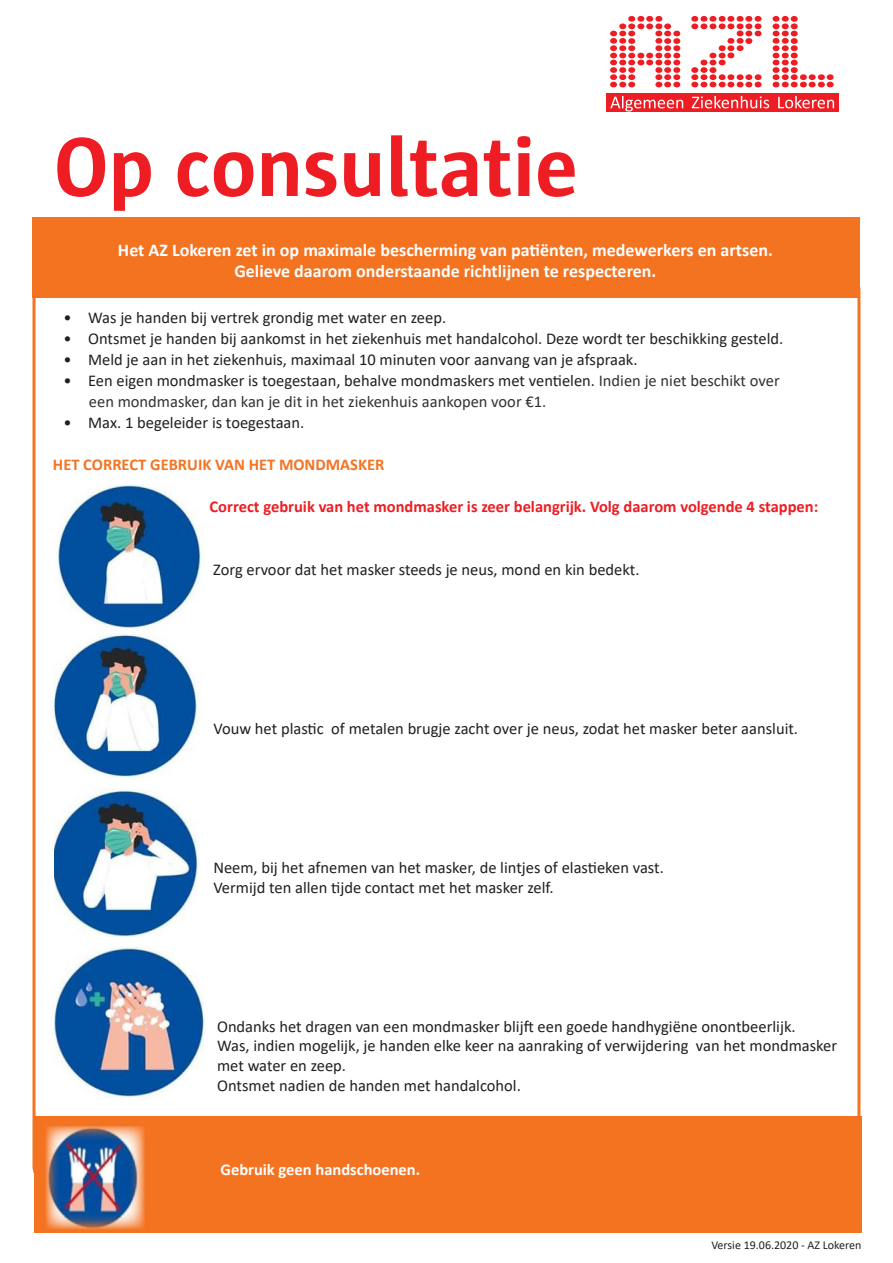
<style>
.page{position:relative;width:893px;height:1263px;background:#fff}
.page>*{position:absolute;margin:0;border:0;box-sizing:border-box;transform-origin:0 0}
.t1{font:700 85.5px "Sun";color:#ee1d23}
.t2{font:700 18px/21.6px "Calibri";color:#fff;text-align:center}
.t3{font:16.5px "Calibri";color:#231f20}
.t4{font:16.5px/21px "Calibri";color:#333233}
.t5{font:700 16.5px "Calibri";color:#ee1d23}
.t6{font:700 16.5px "Calibri";color:#f47321}
.t7{font:700 16.5px "Calibri";color:#fff}
.t8{font:12px "Calibri";color:#231f20}
.s1{color:#231f20}
</style>
<div class="page">
<div style="left:606px;top:93px;width:233px;height:19px;background:#ee1d23"></div>
<svg style="left:610px;top:16px;width:70px;height:71px"></svg>
<svg style="left:691px;top:16px;width:70px;height:71px"></svg>
<svg style="left:773px;top:16px;width:61px;height:71px"></svg>
<svg style="left:610px;top:96px;width:73px;height:16px"></svg>
<svg style="left:692px;top:96px;width:77px;height:12px"></svg>
<svg style="left:778px;top:96px;width:56px;height:12px"></svg>
<div style="left:33px;top:217px;width:827px;height:81px;background:#f47321"></div>
<div style="left:34px;top:1116px;width:827px;height:117px;background:#f47321"></div>
<img style="left:56px;top:485px;width:147px;height:145px">
<img style="left:53px;top:632px;width:146px;height:146px">
<img style="left:54px;top:789px;width:144px;height:147px">
<img style="left:53px;top:946px;width:151px;height:152px">
<img style="left:46px;top:1126px;width:99px;height:104px">
<p class="t1" style="left:54px;top:120px;width:526px">Op consultatie</p>
<p class="t2" style="left:118px;top:239px;width:656px">Het AZ Lokeren zet in op maximale bescherming van patiënten, medewerkers en artsen.<br>Gelieve daarom onderstaande richtlijnen te respecteren.</p>
<p class="t3" style="left:63px;top:306px;width:384px">• Was je handen bij vertrek grondig met water en zeep.</p>
<p class="t3" style="left:63px;top:327px;width:721px">• Ontsmet je handen bij aankomst in het ziekenhuis met handalcohol. Deze wordt ter beschikking gesteld.</p>
<p class="t3" style="left:63px;top:348px;width:576px">• Meld je aan in het ziekenhuis, maximaal 10 minuten voor aanvang van je afspraak.</p>
<p class="t4" style="left:89px;top:369px;width:692px;text-indent:-26px"><span class="s1">• Een eigen mondmasker is toegestaan, behalve mondmaskers met ventielen.</span> Indien je niet beschikt over een mondmasker, dan kan je dit in het ziekenhuis aankopen voor €1.</p>
<p class="t3" style="left:63px;top:411px;width:242px">• Max. 1 begeleider is toegestaan.</p>
<p class="t6" style="left:53px;top:453px;width:333px">HET CORRECT GEBRUIK VAN HET MONDMASKER</p>
<p class="t5" style="left:210px;top:495px;width:610px">Correct gebruik van het mondmasker is zeer belangrijk. Volg daarom volgende 4 stappen:</p>
<p class="t3" style="left:213px;top:558px;width:428px">Zorg ervoor dat het masker steeds je neus, mond en kin bedekt.</p>
<p class="t3" style="left:213px;top:717px;width:586px">Vouw het plastic of metalen brugje zacht over je neus, zodat het masker beter aansluit.</p>
<p class="t3" style="left:213px;top:856px;width:452px">Neem, bij het afnemen van het masker, de lintjes of elastieken vast.</p>
<p class="t3" style="left:213px;top:876px;width:342px">Vermijd ten allen tijde contact met het masker zelf.</p>
<p class="t3" style="left:217px;top:1014px;width:580px">Ondanks het dragen van een mondmasker blijft een goede handhygiëne onontbeerlijk.</p>
<p class="t3" style="left:217px;top:1034px;width:622px">Was, indien mogelijk, je handen elke keer na aanraking of verwijdering van het mondmasker</p>
<p class="t3" style="left:217px;top:1054px;width:131px">met water en zeep.</p>
<p class="t3" style="left:217px;top:1074px;width:305px">Ontsmet nadien de handen met handalcohol.</p>
<p class="t7" style="left:221px;top:1158px;width:201px">Gebruik geen handschoenen.</p>
<p class="t8" style="left:711px;top:1236px;width:152px">Versie 19.06.2020 - AZ Lokeren</p>
</div>
